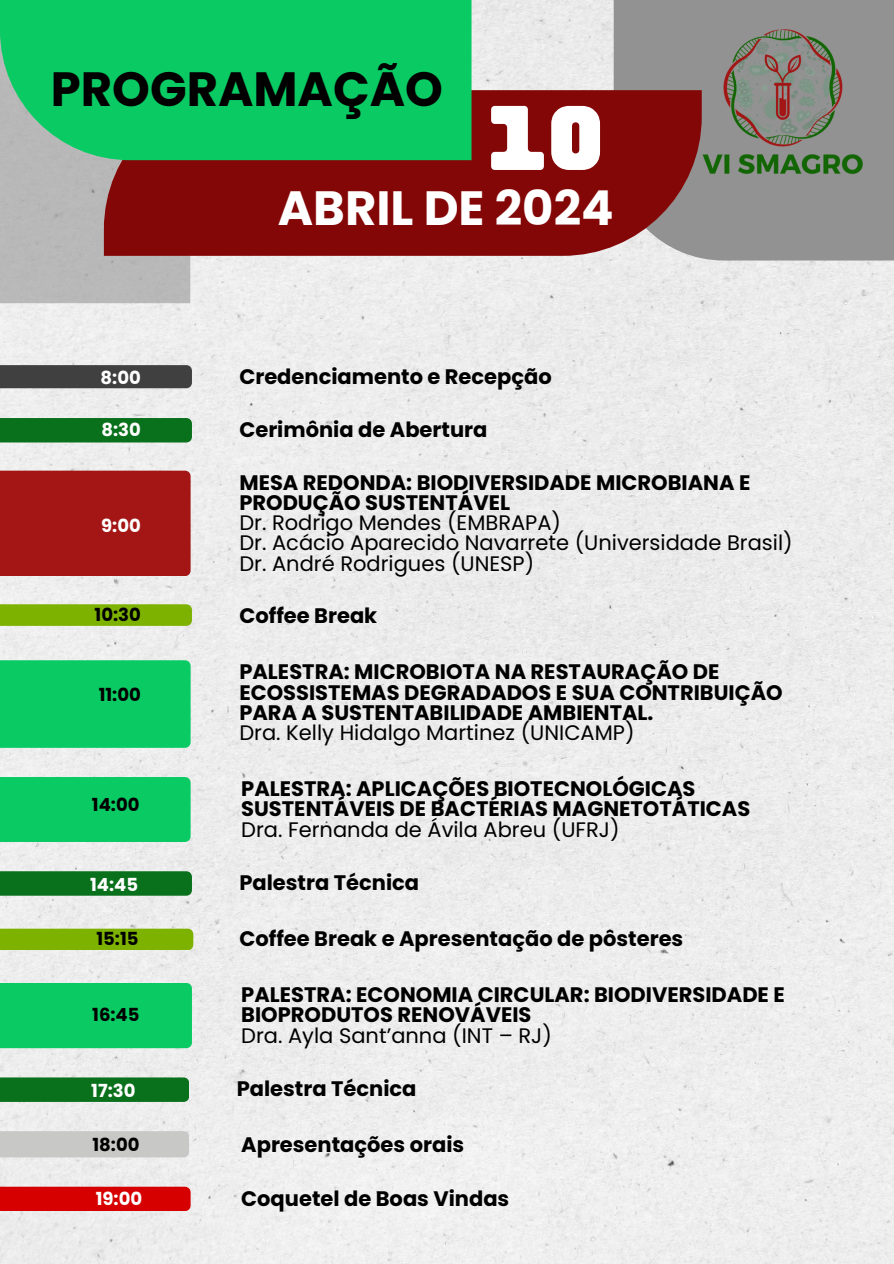
<style>
.page{position:relative;width:894px;height:1264px;background:#fff}
.page>*{position:absolute;margin:0;border:0;box-sizing:border-box;transform-origin:0 0}
.t1{font:700 79.95px "Cosmic Octo";color:#fff}
.t2{font:700 48px "Poppins";color:#fff}
.t3{font:700 48px "Poppins";color:#000}
.t4{font:700 21px/20.2px "Poppins";color:#000}
.t5{font:21px/20.2px "Poppins";color:#000}
.t6{font:700 18px "Poppins";color:#000}
.t7{font:700 18px "Poppins";color:#fff}
</style>
<div class="page">
<div style="left:0;top:0;width:893px;height:1263px;background:#ececec"></div>
<div style="left:0;top:160px;width:190px;height:143px;background:#b8b8b8"></div>
<div style="left:613px;top:0;width:280px;height:260px;background:#929292"></div>
<div style="left:104px;top:90px;width:597px;height:165px;background:#840707"></div>
<div style="left:0;top:0;width:471px;height:160px;background:#0acb63"></div>
<img style="left:678px;top:0;width:209px;height:208px">
<div style="left:0;top:418px;width:192px;height:24px;background:#09701c"></div>
<div style="left:0;top:470px;width:190px;height:106px;background:#a41616"></div>
<svg style="left:0;top:604px;width:192px;height:22px;background:#80b305"></svg>
<div style="left:0;top:365px;width:192px;height:23px;background:#404040"></div>
<div style="left:0;top:660px;width:190px;height:87px;background:#0acb63"></div>
<div style="left:0;top:777px;width:190px;height:65px;background:#0acb63"></div>
<div style="left:0;top:871px;width:192px;height:24px;background:#09701c"></div>
<div style="left:0;top:928px;width:193px;height:22px;background:#7eb200"></div>
<div style="left:0;top:982px;width:192px;height:66px;background:#0acb63"></div>
<div style="left:0;top:1131px;width:189px;height:26px;background:#c8c8c7"></div>
<div style="left:0;top:1186px;width:190px;height:25px;background:#d60000"></div>
<div style="left:0;top:1077px;width:189px;height:24px;background:#09701c"></div>
<p class="t3" style="left:51px;top:55px;width:393px">PROGRAMAÇÃO</p>
<h1 class="t1" style="left:487px;top:90px;width:118px">10</h1>
<p class="t2" style="left:278px;top:174px;width:337px">ABRIL DE 2024</p>
<p class="t7" style="left:101px;top:365px;width:42px">8:00</p>
<p class="t4" style="left:239px;top:366px;width:314px">Credenciamento e Recepção</p>
<p class="t7" style="left:101px;top:417px;width:41px">8:30</p>
<h1 class="t4" style="left:239px;top:419px;width:249px">Cerimônia de Abertura</h1>
<p class="t7" style="left:101px;top:513px;width:41px">9:00</p>
<p class="t4" style="left:239px;top:472px;width:512px">MESA REDONDA: BIODIVERSIDADE MICROBIANA E<br>PRODUÇÃO SUSTENTÁVEL</p>
<p class="t5" style="left:239px;top:512px;width:554px">Dr. Rodrigo Mendes (EMBRAPA)<br>Dr. Acácio Aparecido Navarrete (Universidade Brasil)<br>Dr. André Rodrigues (UNESP)</p>
<p class="t6" style="left:95px;top:602px;width:48px">10:30</p>
<p class="t4" style="left:239px;top:605px;width:139px">Coffee Break</p>
<p class="t6" style="left:99px;top:681px;width:44px">11:00</p>
<p class="t6" style="left:92px;top:792px;width:49px">14:00</p>
<p class="t7" style="left:90px;top:871px;width:49px">14:45</p>
<p class="t6" style="left:96px;top:926px;width:44px">15:15</p>
<p class="t6" style="left:92px;top:1002px;width:49px">16:45</p>
<p class="t4" style="left:239px;top:661px;width:544px">PALESTRA: MICROBIOTA NA RESTAURAÇÃO DE<br>ECOSSISTEMAS DEGRADADOS E SUA CONTRIBUIÇÃO<br>PARA A SUSTENTABILIDADE AMBIENTAL.</p>
<p class="t5" style="left:239px;top:722px;width:396px">Dra. Kelly Hidalgo Martinez (UNICAMP)</p>
<p class="t4" style="left:241px;top:778px;width:510px">PALESTRA: APLICAÇÕES BIOTECNOLÓGICAS<br>SUSTENTÁVEIS DE BACTÉRIAS MAGNETOTÁTICAS</p>
<p class="t5" style="left:241px;top:819px;width:380px">Dra. Fernanda de Ávila Abreu (UFRJ)</p>
<p class="t4" style="left:239px;top:872px;width:181px">Palestra Técnica</p>
<p class="t4" style="left:239px;top:928px;width:445px">Coffee Break e Apresentação de pôsteres</p>
<p class="t4" style="left:241px;top:984px;width:545px">PALESTRA: ECONOMIA CIRCULAR: BIODIVERSIDADE E<br>BIOPRODUTOS RENOVÁVEIS</p>
<p class="t5" style="left:241px;top:1025px;width:312px">Dra. Ayla Sant’anna (INT – RJ)</p>
<p class="t7" style="left:91px;top:1077px;width:46px">17:30</p>
<p class="t4" style="left:236px;top:1078px;width:181px">Palestra Técnica</p>
<p class="t6" style="left:92px;top:1131px;width:49px">18:00</p>
<p class="t7" style="left:96px;top:1185px;width:48px">19:00</p>
<p class="t4" style="left:241px;top:1134px;width:224px">Apresentações orais</p>
<p class="t4" style="left:241px;top:1188px;width:269px">Coquetel de Boas Vindas</p>
</div>
